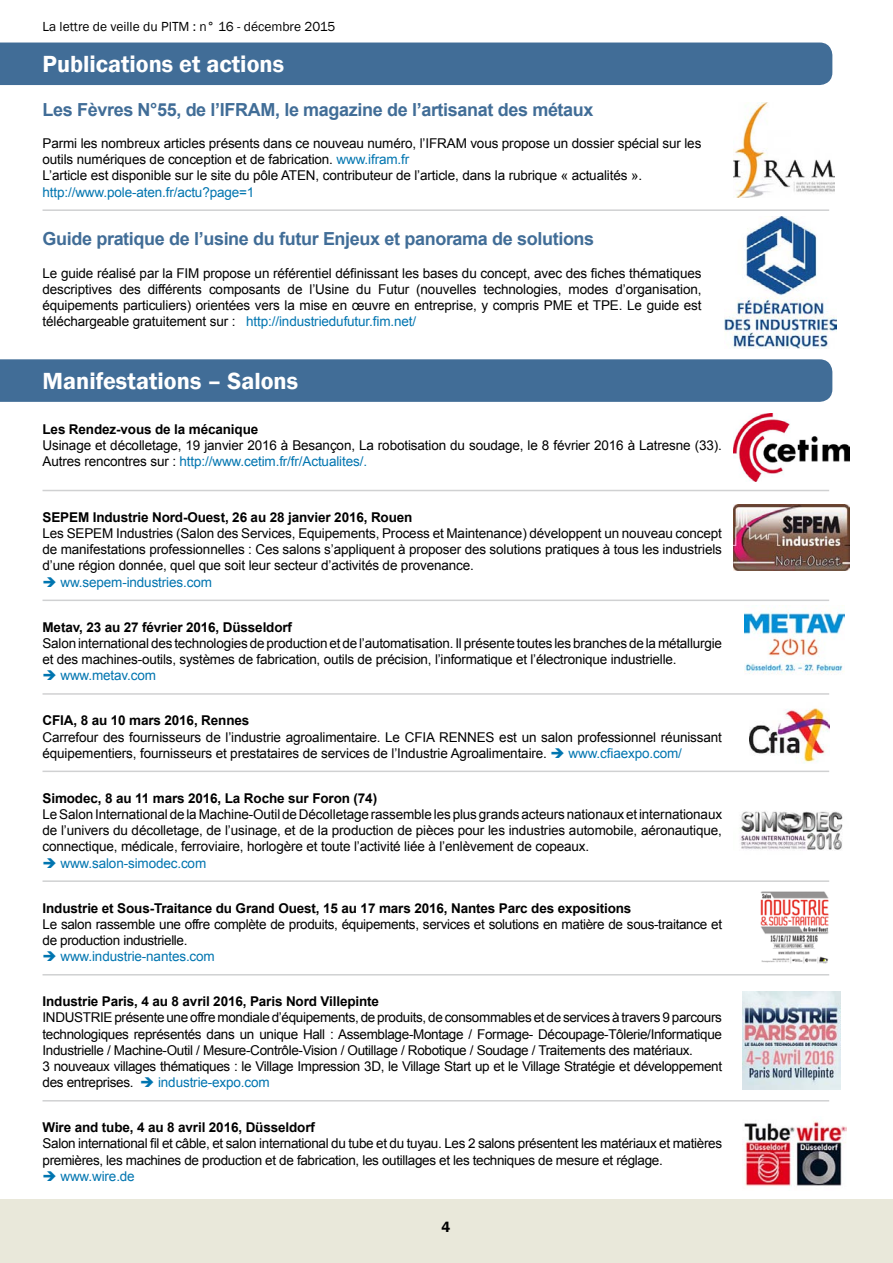
<style>
.page{position:relative;width:893px;height:1263px;background:#fff}
.page>*{position:absolute;margin:0;border:0;box-sizing:border-box;transform-origin:0 0}
.t1{font:600 24px "Franklin Gothic";color:#fff}
.t2{font:700 18px "Arial";letter-spacing:-.02em;color:#416d97}
.t3{font:600 15px "Franklin Gothic";color:#000}
.t4{font:13.5px/16.2px "Arial";letter-spacing:-.015em;color:#000}
.t5{font:700 13.5px "Arial";letter-spacing:-.01em;color:#000}
.t6{font:13.5px "Arial";letter-spacing:-.01em;color:#0075b0}
.t7{font:13.5px "Franklin Gothic";color:#000}
.s1{color:#0075b0}
</style>
<div class="page">
<div style="left:0;top:1199px;width:893px;height:64px;background:#e9e8da"></div>
<hr style="left:43px;top:490px;width:786px;height:1px;background:#d0d1d2">
<hr style="left:43px;top:600px;width:786px;height:1px;background:#d0d1d2">
<hr style="left:43px;top:693px;width:786px;height:2px;background:#d0d1d2">
<hr style="left:43px;top:771px;width:786px;height:1px;background:#d0d1d2">
<hr style="left:43px;top:880px;width:786px;height:2px;background:#d0d1d2">
<hr style="left:43px;top:974px;width:786px;height:1px;background:#d0d1d2">
<hr style="left:43px;top:1100px;width:786px;height:1px;background:#d0d1d2">
<div style="left:0;top:359px;width:832px;height:43px;background:#416d97"></div>
<img style="left:733px;top:413px;width:117px;height:68px">
<img style="left:733px;top:505px;width:117px;height:65px">
<img style="left:744px;top:611px;width:100px;height:63px">
<img style="left:749px;top:708px;width:80px;height:56px">
<img style="left:740px;top:811px;width:103px;height:39px">
<img style="left:760px;top:891px;width:69px;height:73px">
<img style="left:743px;top:992px;width:97px;height:97px">
<img style="left:742px;top:1121px;width:105px;height:65px">
<hr style="left:43px;top:209px;width:786px;height:2px;background:#d0d1d2">
<div style="left:0;top:43px;width:832px;height:42px;background:#416d97"></div>
<img style="left:733px;top:102px;width:101px;height:96px">
<img style="left:725px;top:217px;width:111px;height:131px">
<p class="t7" style="left:43px;top:18px;width:294px">La lettre de veille du PITM : n° 16 - décembre 2015</p>
<h1 class="t1" style="left:43px;top:49px;width:243px">Publications et actions</h1>
<h2 class="t2" style="left:43px;top:97px;width:553px">Les Fèvres N°55, de l’IFRAM, le magazine de l’artisanat des métaux</h2>
<p class="t4" style="left:43px;top:135px;width:660px">Parmi les nombreux articles présents dans ce nouveau numéro, l’IFRAM vous propose un dossier spécial sur les outils numériques de conception et de fabrication. <span class="s1">www.ifram.fr<br></span>L’article est disponible sur le site du pôle ATEN, contributeur de l’article, dans la rubrique « actualités ».</p>
<p class="t6" style="left:43px;top:183px;width:213px">http://www.pole-aten.fr/actu?page=1</p>
<h2 class="t2" style="left:43px;top:227px;width:553px">Guide pratique de l’usine du futur Enjeux et panorama de solutions</h2>
<p class="t4" style="left:43px;top:265px;width:660px;text-align:justify">Le guide réalisé par la FIM propose un référentiel définissant les bases du concept, avec des fiches thématiques descriptives des différents composants de l’Usine du Futur (nouvelles technologies, modes d’organisation, équipements particuliers) orientées vers la mise en œuvre en entreprise, y compris PME et TPE. Le guide est téléchargeable gratuitement sur : <span class="s1">http://industriedufutur.fim.net/</span></p>
<h1 class="t1" style="left:43px;top:366px;width:257px">Manifestations – Salons</h1>
<p class="t5" style="left:43px;top:420px;width:217px">Les Rendez-vous de la mécanique</p>
<p class="t4" style="left:43px;top:437px;width:681px">Usinage et décolletage, 19 janvier 2016 à Besançon, La robotisation du soudage, le 8 février 2016 à Latresne (33).<br>Autres rencontres sur : <span class="s1">http://www.cetim.fr/fr/Actualites/.</span></p>
<p class="t5" style="left:43px;top:508px;width:371px">SEPEM Industrie Nord-Ouest, 26 au 28 janvier 2016, Rouen</p>
<p class="t4" style="left:43px;top:525px;width:681px;text-align:justify">Les SEPEM Industries (Salon des Services, Equipements, Process et Maintenance) développent un nouveau concept de manifestations professionnelles : Ces salons s’appliquent à proposer des solutions pratiques à tous les industriels d’une région donnée, quel que soit leur secteur d’activités de provenance.</p>
<p class="t6" style="left:43px;top:573px;width:171px">➔ ww.sepem-industries.com</p>
<p class="t5" style="left:43px;top:618px;width:251px">Metav, 23 au 27 février 2016, Düsseldorf</p>
<p class="t4" style="left:43px;top:635px;width:681px">Salon international des technologies de production et de l’automatisation. Il présente toutes les branches de la métallurgie et des machines-outils, systèmes de fabrication, outils de précision, l’informatique et l’électronique industrielle.</p>
<p class="t6" style="left:43px;top:667px;width:115px">➔ www.metav.com</p>
<p class="t5" style="left:43px;top:711px;width:208px">CFIA, 8 au 10 mars 2016, Rennes</p>
<p class="t4" style="left:43px;top:729px;width:681px">Carrefour des fournisseurs de l’industrie agroalimentaire. Le CFIA RENNES est un salon professionnel réunissant équipementiers, fournisseurs et prestataires de services de l’Industrie Agroalimentaire. <span class="s1">➔ www.cfiaexpo.com/</span></p>
<p class="t5" style="left:43px;top:789px;width:336px">Simodec, 8 au 11 mars 2016, La Roche sur Foron (74)</p>
<p class="t4" style="left:43px;top:806px;width:681px;text-align:justify">Le Salon International de la Machine-Outil de Décolletage rassemble les plus grands acteurs nationaux et internationaux de l’univers du décolletage, de l’usinage, et de la production de pièces pour les industries automobile, aéronautique, connectique, médicale, ferroviaire, horlogère et toute l’activité liée à l’enlèvement de copeaux.</p>
<p class="t6" style="left:43px;top:854px;width:165px">➔ www.salon-simodec.com</p>
<p class="t5" style="left:43px;top:899px;width:590px">Industrie et Sous-Traitance du Grand Ouest, 15 au 17 mars 2016, Nantes Parc des expositions</p>
<p class="t4" style="left:43px;top:916px;width:681px">Le salon rassemble une offre complète de produits, équipements, services et solutions en matière de sous-traitance et de production industrielle.</p>
<p class="t6" style="left:43px;top:947px;width:174px">➔ www.industrie-nantes.com</p>
<p class="t5" style="left:43px;top:992px;width:338px">Industrie Paris, 4 au 8 avril 2016, Paris Nord Villepinte</p>
<p class="t4" style="left:43px;top:1010px;width:681px">INDUSTRIE présente une offre mondiale d’équipements, de produits, de consommables et de services à travers 9 parcours technologiques représentés dans un unique Hall : Assemblage-Montage / Formage- Découpage-Tôlerie/Informatique Industrielle / Machine-Outil / Mesure-Contrôle-Vision / Outillage / Robotique / Soudage / Traitements des matériaux.<br>3 nouveaux villages thématiques : le Village Impression 3D, le Village Start up et le Village Stratégie et développement des entreprises. <span class="s1">➔ industrie-expo.com</span></p>
<p class="t5" style="left:43px;top:1118px;width:274px">Wire and tube, 4 au 8 avril 2016, Düsseldorf</p>
<p class="t4" style="left:43px;top:1136px;width:681px">Salon international fil et câble, et salon international du tube et du tuyau. Les 2 salons présentent les matériaux et matières premières, les machines de production et de fabrication, les outillages et les techniques de mesure et réglage.</p>
<p class="t6" style="left:43px;top:1167px;width:94px">➔ www.wire.de</p>
<p class="t3" style="left:441px;top:1217px;width:10px">4</p>
</div>
